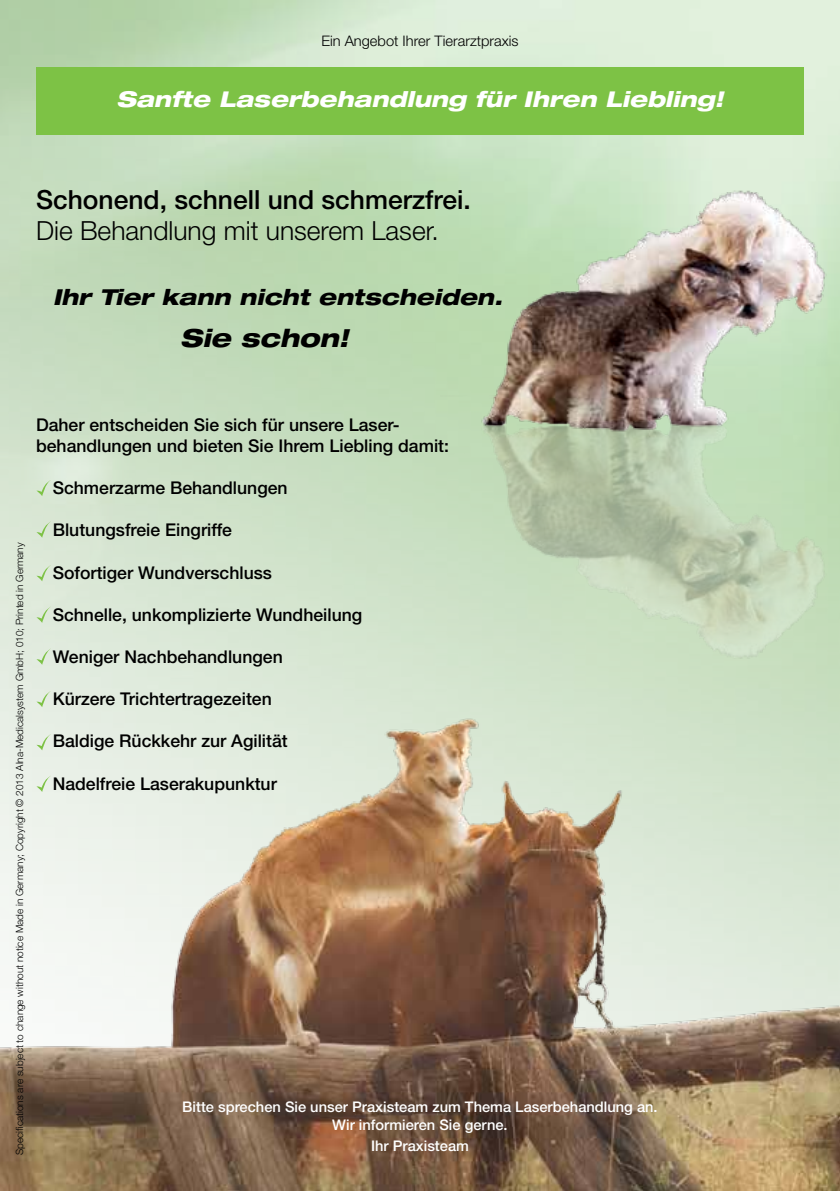
<style>
.page{position:relative;width:840px;height:1191px;background:#fff}
.page>*{position:absolute;margin:0;border:0;box-sizing:border-box;transform-origin:0 0}
.t1{font:500 26.4px "Helvetica Neue LT Std";color:#000}
.t2{font:300 26.4px "Helvetica Neue LT Std";color:#000}
.t3{font:italic 800 expanded 25px "Helvetica Neue LT Std";color:#000}
.t4{font:italic 800 expanded 22px "Helvetica Neue LT Std";color:#000}
.t5{font:italic 800 expanded 21.8px "Helvetica Neue LT Std";color:#fff}
.t6{font:500 17.6px/21px "Helvetica Neue LT Std";color:#000}
.t7{font:500 14.6px/17.6px "Helvetica Neue LT Std";color:#fff;text-align:center}
.t8{font:300 14.6px "Helvetica Neue LT Std";color:#000}
.t9{font:300 10px "Helvetica Neue LT Std";color:#000}
</style>
<div class="page">
<img style="left:0;top:0;width:839px;height:632px">
<img style="left:440px;top:146px;width:399px;height:257px">
<img style="left:0;top:632px;width:839px;height:559px">
<div style="left:36px;top:67px;width:767px;height:68px;background:#7dc245"></div>
<img style="left:440px;top:403px;width:399px;height:262px">
<svg style="left:36px;top:480px;width:15px;height:16px"></svg>
<svg style="left:36px;top:521px;width:15px;height:17px"></svg>
<svg style="left:36px;top:565px;width:15px;height:16px"></svg>
<svg style="left:36px;top:606px;width:15px;height:17px"></svg>
<svg style="left:36px;top:648px;width:15px;height:17px"></svg>
<svg style="left:36px;top:691px;width:15px;height:16px"></svg>
<svg style="left:36px;top:734px;width:15px;height:16px"></svg>
<svg style="left:36px;top:775px;width:15px;height:17px"></svg>
<p class="t8" style="left:321px;top:32px;width:199px">Ein Angebot Ihrer Tierarztpraxis</p>
<p class="t5" style="left:116px;top:86px;width:608px">Sanfte Laserbehandlung für Ihren Liebling!</p>
<h1 class="t1" style="left:36px;top:184px;width:436px">Schonend, schnell und schmerzfrei.</h1>
<h1 class="t2" style="left:36px;top:215px;width:404px">Die Behandlung mit unserem Laser.</h1>
<p class="t4" style="left:53px;top:283px;width:451px">Ihr Tier kann nicht entscheiden.</p>
<h2 class="t3" style="left:180px;top:321px;width:170px">Sie schon!</h2>
<p class="t9" style="left:13px;top:1155px;width:614px;rotate:-90deg">Specifications are subject to change without notice Made in Germany; Copyright © 2013 Alna-Medicalsystem GmbH; 010; Printed in Germany</p>
<p class="t6" style="left:36px;top:414px;width:414px">Daher entscheiden Sie sich für unsere Laser&shy;behandlungen und bieten Sie Ihrem Liebling damit:</p>
<p class="t6" style="left:53px;top:477px;width:236px">Schmerzarme Behandlungen</p>
<p class="t6" style="left:53px;top:519px;width:181px">Blutungsfreie Eingriffe</p>
<p class="t6" style="left:53px;top:562px;width:221px">Sofortiger Wundverschluss</p>
<p class="t6" style="left:53px;top:604px;width:311px">Schnelle, unkomplizierte Wundheilung</p>
<p class="t6" style="left:53px;top:646px;width:231px">Weniger Nachbehandlungen</p>
<p class="t6" style="left:53px;top:688px;width:220px">Kürzere Trichtertragezeiten</p>
<p class="t6" style="left:53px;top:730px;width:236px">Baldige Rückkehr zur Agilität</p>
<p class="t6" style="left:53px;top:772px;width:226px">Nadelfreie Laserakupunktur</p>
<p class="t7" style="left:182px;top:1098px;width:476px">Bitte sprechen Sie unser Praxisteam zum Thema Laserbehandlung an.<br>Wir informieren Sie gerne.</p>
<p class="t7" style="left:371px;top:1136px;width:99px">Ihr Praxisteam</p>
</div>
